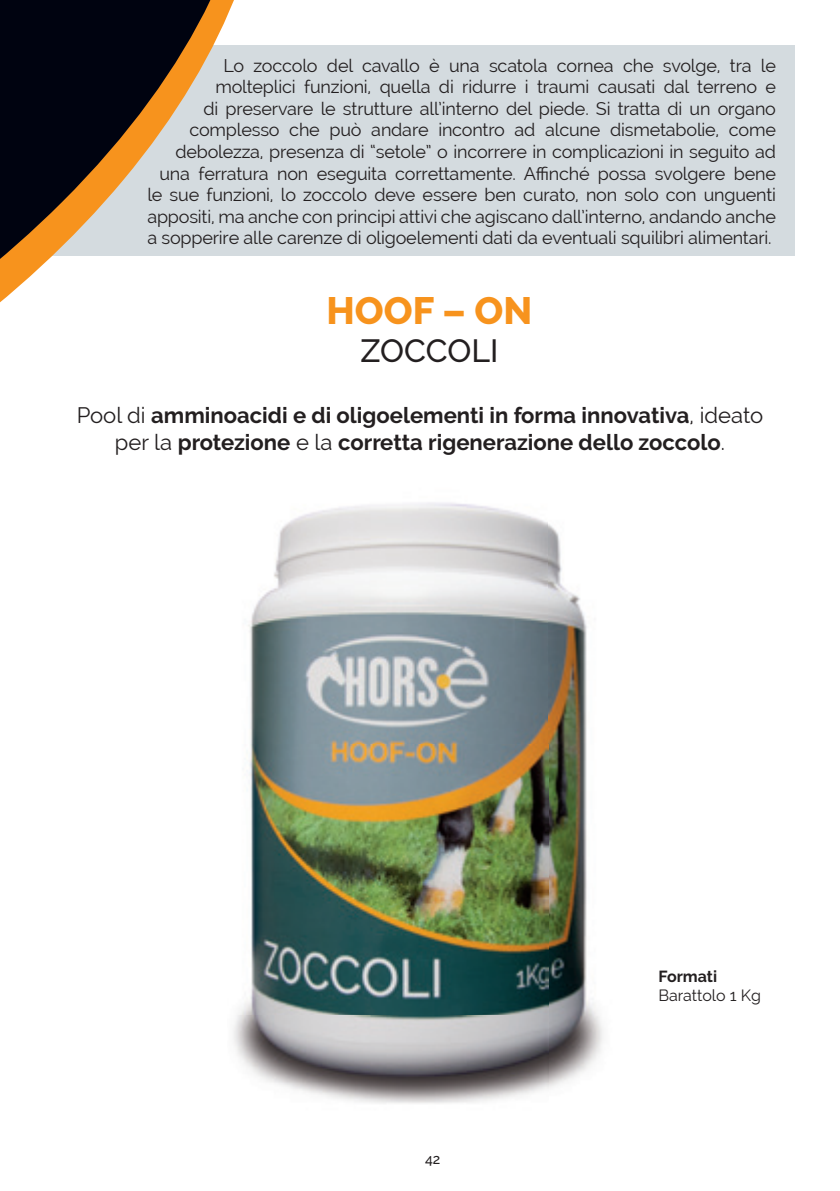
<style>
.page{position:relative;width:840px;height:1191px;background:#fff}
.page>*{position:absolute;margin:0;border:0;box-sizing:border-box;transform-origin:0 0}
.t1{font:800 38px "Raleway";color:#f7931d}
.t2{font:500 32px "Raleway";letter-spacing:-.005em;color:#231f20}
.t3{font:700 22px/26.4px "Raleway";color:#231f20;text-align:center}
.t4{font:18px/21.6px "Raleway";letter-spacing:-.01em;color:#231f20;text-align:right}
.t5{font:16px "Raleway";color:#231f20}
.t6{font:700 16px "Raleway";color:#231f20}
.t7{font:500 14px "Raleway";color:#231f20}
.s1{font-weight:400}
</style>
<div class="page">
<div style="left:45px;top:45px;width:749px;height:211px;background:#d4dbdf"></div>
<img style="left:233px;top:502px;width:370px;height:602px">
<svg style="left:0;top:0;width:234px;height:303px"></svg>
<p class="t4" style="left:147px;top:54px;width:630px">Lo zoccolo del cavallo è una scatola cornea che svolge, tra le molteplici funzioni, quella di ridurre i traumi causati dal terreno e<br>di preservare le strutture all’interno del piede. Si tratta di un organo complesso che può andare incontro ad alcune dismetabolie, come debolezza, presenza di “setole” o incorrere in complicazioni in seguito ad una ferratura non eseguita correttamente. Affinché possa svolgere bene le sue funzioni, lo zoccolo deve essere ben curato, non solo con unguenti appositi, ma anche con principi attivi che agiscano dall’interno, andando anche a sopperire alle carenze di oligoelementi dati da eventuali squilibri alimentari.</p>
<h1 class="t1" style="left:326px;top:289px;width:207px">HOOF – ON</h1>
<h2 class="t2" style="left:360px;top:332px;width:139px">ZOCCOLI</h2>
<p class="t3" style="left:77px;top:402px;width:687px"><span class="s1">Pool di</span> amminoacidi e di oligoelementi in forma innovativa<span class="s1">, ideato per la</span> protezione <span class="s1">e la</span> corretta rigenerazione dello zoccolo<span class="s1">.</span></p>
<p class="t7" style="left:425px;top:1151px;width:17px">42</p>
<p class="t6" style="left:658px;top:966px;width:60px">Formati</p>
<p class="t5" style="left:658px;top:986px;width:104px">Barattolo 1 Kg</p>
</div>
